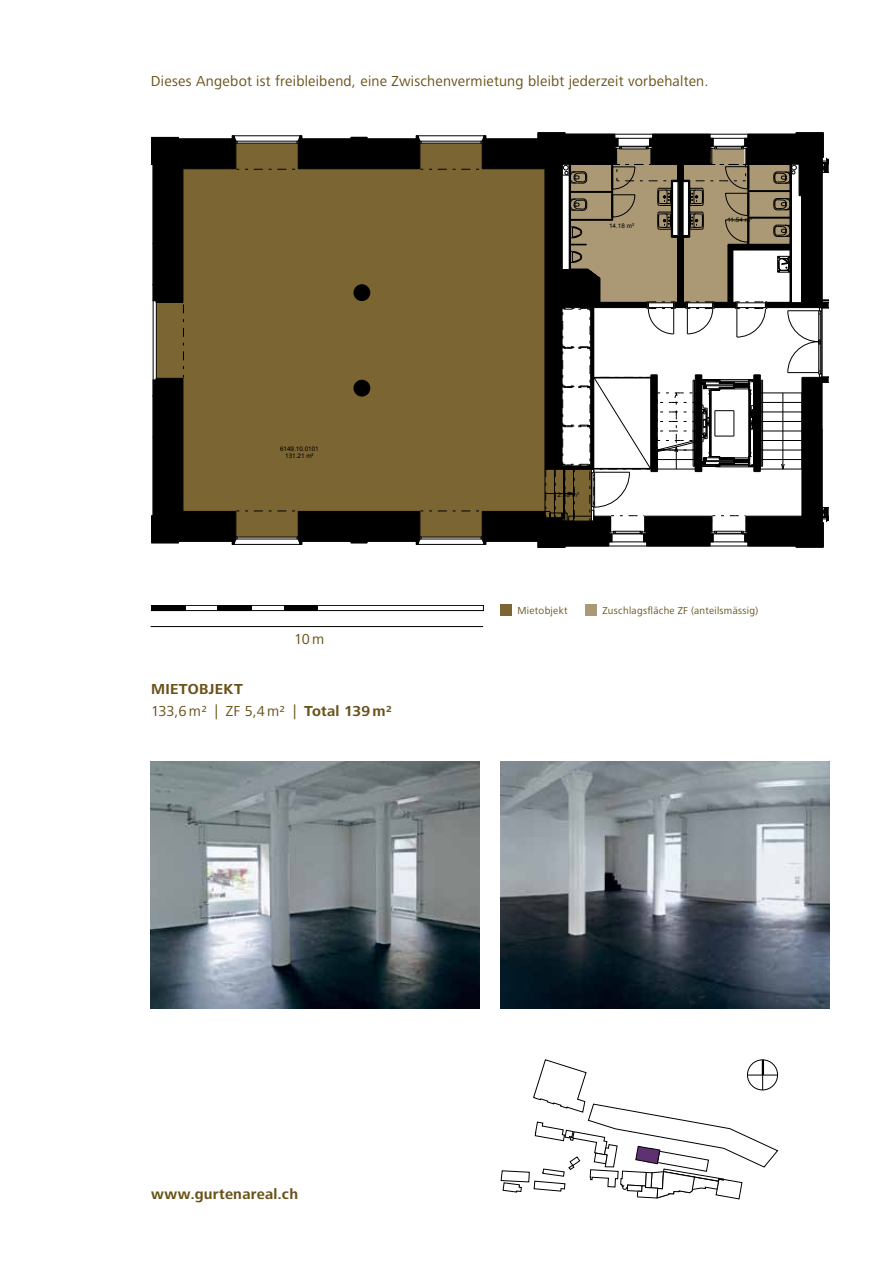
<style>
.page{position:relative;width:893px;height:1263px;background:#fff}
.page>*{position:absolute;margin:0;border:0;box-sizing:border-box;transform-origin:0 0}
.t1{font:15px "Frutiger Next LT";letter-spacing:.015em;color:#695218}
.t2{font:700 15px/22.5px "Frutiger Next LT";letter-spacing:.02em;color:#695218}
.t3{font:10.5px "Frutiger Next LT";letter-spacing:.025em;color:#695218}
.t4{font:6.3px/7.4px "Arial";color:#000;text-align:center}
.s1{font-weight:400}
</style>
<div class="page">
<svg style="left:500px;top:1059px;width:278px;height:141px"></svg>
<img style="left:151px;top:761px;width:329px;height:248px">
<img style="left:501px;top:761px;width:328px;height:248px">
<hr style="left:892px;top:173px;width:1px;height:139px;background:#000">
<hr style="left:892px;top:382px;width:1px;height:125px;background:#000">
<hr style="left:845px;top:382px;width:1px;height:125px;background:#000">
<hr style="left:848px;top:382px;width:1px;height:125px;background:#000">
<hr style="left:892px;top:294px;width:1px;height:65px;background:#000">
<hr style="left:892px;top:355px;width:1px;height:59px;background:#000">
<svg style="left:892px;top:414px;width:1px;height:27px"></svg>
<svg style="left:892px;top:173px;width:1px;height:33px"></svg>
<svg style="left:151px;top:132px;width:387px;height:416px;background:#6b5a32"></svg>
<svg style="left:538px;top:132px;width:290px;height:416px"></svg>
<svg style="left:703px;top:158px;width:126px;height:363px"></svg>
<hr style="left:151px;top:626px;width:332px;height:1px;background:#000">
<div style="left:501px;top:605px;width:11px;height:11px;background:#7b6533"></div>
<div style="left:586px;top:605px;width:11px;height:11px;background:#ab9975"></div>
<div style="left:151px;top:605px;width:333px;height:6px;border:1px solid #000"></div>
<div style="left:151px;top:605px;width:34px;height:6px;background:#000"></div>
<div style="left:218px;top:605px;width:34px;height:6px;background:#000"></div>
<div style="left:284px;top:605px;width:33px;height:6px;background:#000"></div>
<p class="t1" style="left:151px;top:73px;width:559px">Dieses Angebot ist freibleibend, eine Zwischenvermietung bleibt jederzeit vorbehalten.</p>
<p class="t4" style="left:609px;top:222px;width:27px">14.18 m²</p>
<p class="t4" style="left:727px;top:216px;width:26px">11.54 m²</p>
<p class="t4" style="left:280px;top:445px;width:40px">6149.10.0101<br>131.21 m²</p>
<p class="t4" style="left:558px;top:491px;width:23px">2.38 m²</p>
<p class="t1" style="left:294px;top:631px;width:32px">10m</p>
<p class="t2" style="left:151px;top:678px;width:242px">MIETOBJEKT<br><span class="s1">133,6 m² | ZF 5,4 m² |</span> Total 139m²</p>
<p class="t3" style="left:517px;top:604px;width:52px">Mietobjekt</p>
<p class="t3" style="left:603px;top:604px;width:157px">Zuschlagsfläche ZF (anteilsmässig)</p>
<p class="t2" style="left:151px;top:1183px;width:148px">www.gurtenareal.ch</p>
</div>
